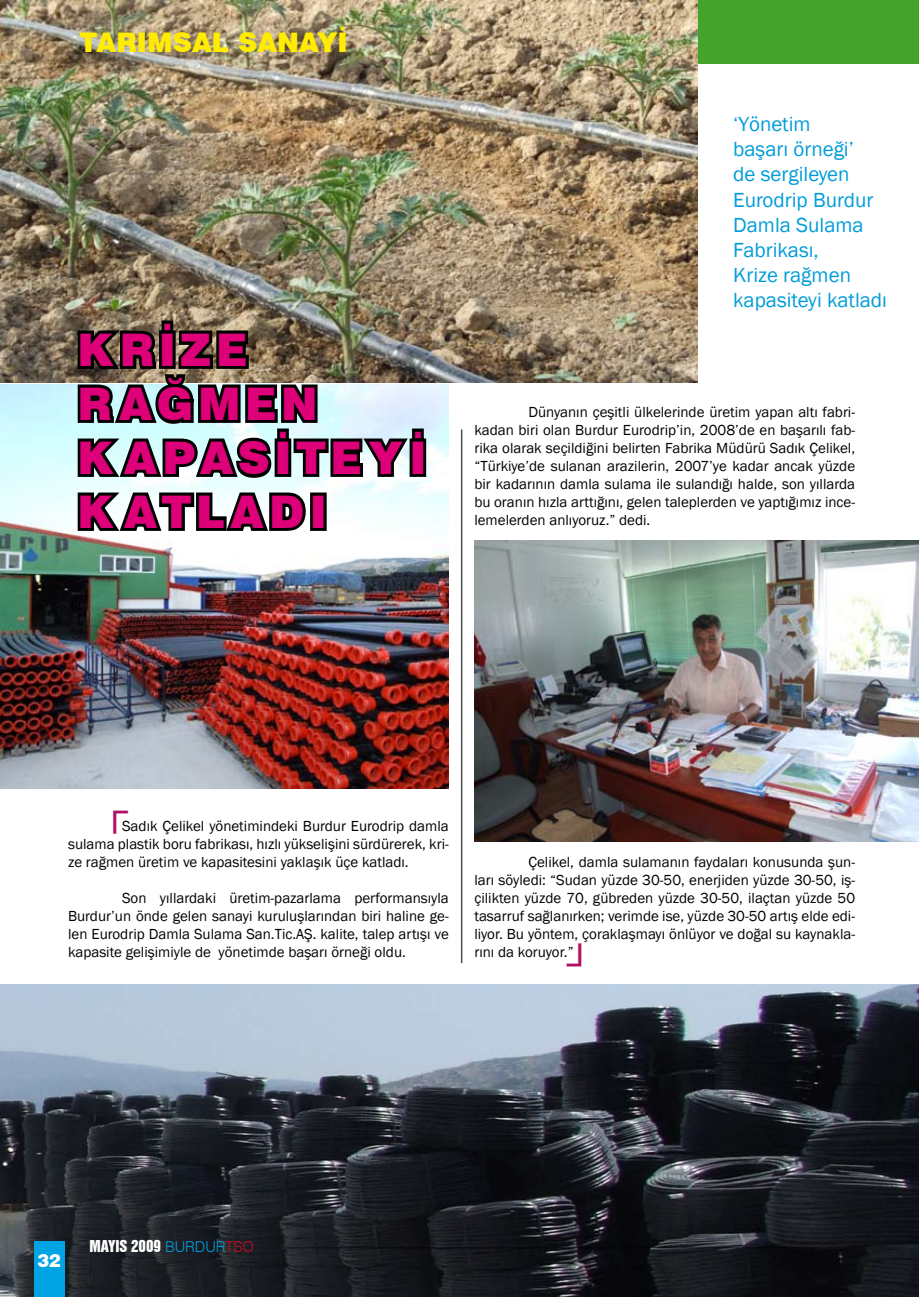
<style>
.page{position:relative;width:919px;height:1297px;background:#fff}
.page>*{position:absolute;margin:0;border:0;box-sizing:border-box;transform-origin:0 0}
.t1{font:900 45px/54px "Swiss 721 BT";letter-spacing:.1em;color:#de0079}
.t2{font:800 36px "Franklin Gothic";color:#af1264}
.t3{font:900 27px "Swiss 721 BT";color:#ffec00}
.t4{font:21px/25.2px "Franklin Gothic";color:#009dd9}
.t5{font:900 18px "Swiss 721 BT";color:#fff}
.t6{font:15px/18px "Franklin Gothic";color:#000;text-align:justify}
.t7{font:15px "Swiss 921 BT Regular A";color:#fff}
.s1{font-family:"Swiss 721 BT";font-weight:300;color:#009dd9}
.s2{font-family:"Swiss 721 BT";font-weight:300;color:#cc091f}
</style>
<div class="page">
<img style="left:0;top:385px;width:449px;height:404px">
<img style="left:0;top:984px;width:918px;height:313px">
<div style="left:0;top:0;width:918px;height:63px;background:#45a22b"></div>
<hr style="left:284px;top:1247px;width:537px;height:1px;background:#000">
<img style="left:0;top:0;width:697px;height:383px">
<img style="left:474px;top:540px;width:444px;height:302px">
<hr style="left:461px;top:429px;width:1px;height:534px;background:#000">
<img style="left:75px;top:314px;width:354px;height:168px">
<svg style="left:75px;top:488px;width:235px;height:47px"></svg>
<div style="left:310px;top:492px;width:16px;height:39px;border:6px solid #000"></div>
<div style="left:34px;top:1242px;width:30px;height:55px;background:#00a4e2"></div>
<div style="left:34px;top:1241px;width:30px;height:39px;background:#00a4e2"></div>
<h3 class="t3" style="left:80px;top:26px;width:269px">TARIMSAL SANAYİ</h3>
<h1 class="t1" style="left:78px;top:323px;width:350px">KRİZE<br>RAĞMEN<br>K APASİTEYİ<br>K ATLADI</h1>
<h3 class="t4" style="left:733px;top:112px;width:155px">‘Yönetim<br>başarı örneği’<br>de sergileyen<br>Eurodrip Burdur<br>Damla Sulama<br>Fabrikası,<br>Krize rağmen kapasiteyi katladı</h3>
<p class="t6" style="left:474px;top:404px;width:382px;text-indent:54px">Dünyanın çeşitli ülkelerinde üretim yapan altı fabri&shy;kadan biri olan Burdur Eurodrip’in, 2008’de en başarılı fab&shy;rika olarak seçildiğini belirten Fabrika Müdürü Sadık Çelikel, “Türkiye’de sulanan arazilerin, 2007’ye kadar ancak yüzde bir kadarının damla sulama ile sulandığı halde, son yıllarda bu oranın hızla arttığını, gelen taleplerden ve yaptığımız ince&shy;lemelerden anlıyoruz.” dedi.</p>
<h2 class="t2" style="left:102px;top:788px;width:27px">┌</h2>
<p class="t6" style="left:68px;top:818px;width:382px;text-indent:54px">Sadık Çelikel yönetimindeki Burdur Eurodrip damla sulama plastik boru fabrikası, hızlı yükselişini sürdürerek, kri&shy;ze rağmen üretim ve kapasitesini yaklaşık üçe katladı.</p>
<p class="t6" style="left:68px;top:890px;width:382px;text-indent:54px">Son yıllardaki üretim-pazarlama performansıyla Burdur’un önde gelen sanayi kuruluşlarından biri haline ge&shy;len Eurodrip Damla Sulama San.Tic.AŞ. kalite, talep artışı ve kapasite gelişimiyle de yönetimde başarı örneği oldu.</p>
<p class="t6" style="left:474px;top:854px;width:382px;text-indent:54px">Çelikel, damla sulamanın faydaları konusunda şun&shy;ları söyledi: “Sudan yüzde 30-50, enerjiden yüzde 30-50, iş&shy;çilikten yüzde 70, gübreden yüzde 30-50, ilaçtan yüzde 50 tasarruf sağlanırken; verimde ise, yüzde 30-50 artış elde edi&shy;liyor. Bu yöntem, çoraklaşmayı önlüyor ve doğal su kaynakla&shy;rını da koruyor.”</p>
<h2 class="t2" style="left:567px;top:941px;width:27px">┘</h2>
<p class="t5" style="left:37px;top:1250px;width:25px">32</p>
<p class="t7" style="left:89px;top:1237px;width:166px">MAYIS 2009 <span class="s1">BURDUR</span><span class="s2">TSO</span></p>
</div>
